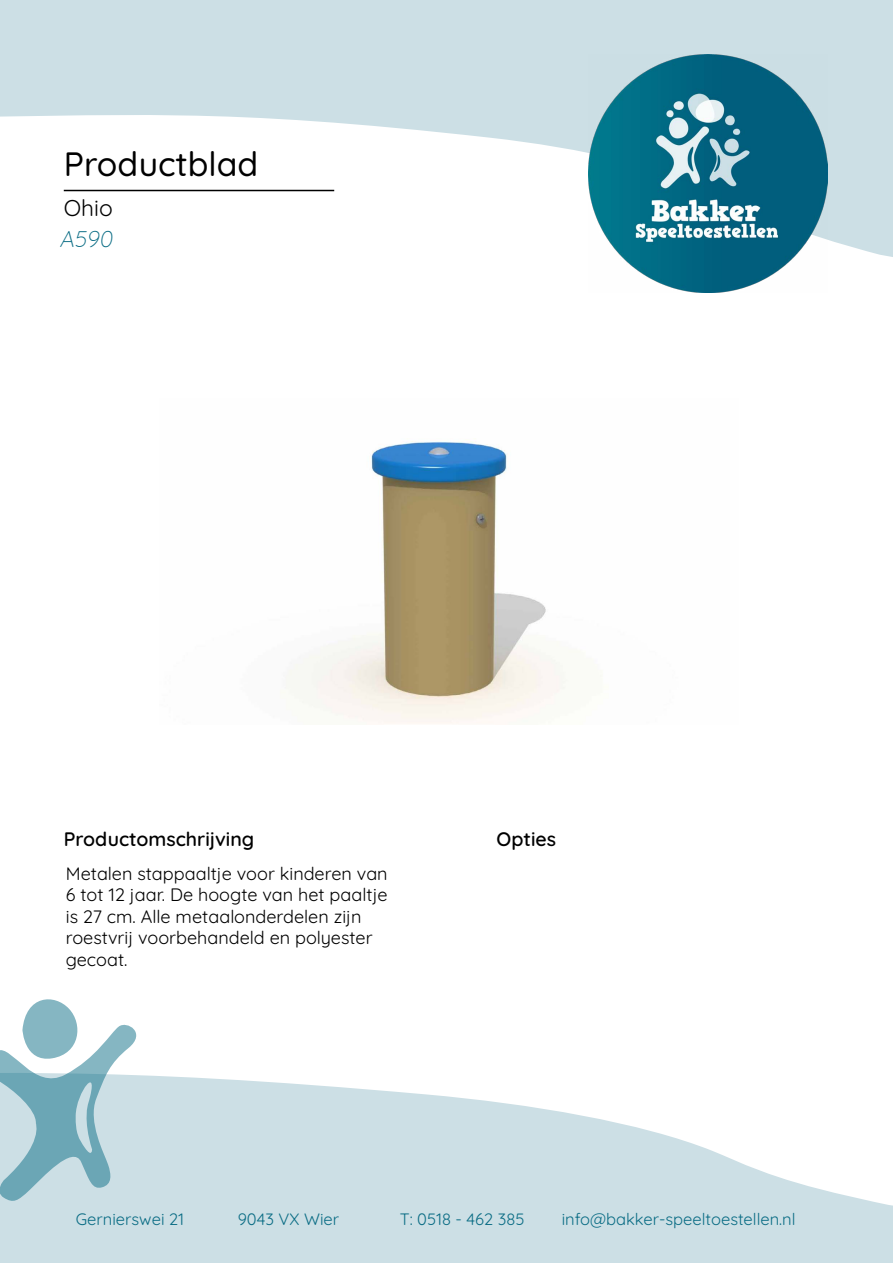
<style>
.page{position:relative;width:893px;height:1263px;background:#fff}
.page>*{position:absolute;margin:0;border:0;box-sizing:border-box;transform-origin:0 0}
.t1{font:500 33.75px "Quicksand";color:#000}
.t2{font:300 22.8px "Quicksand";color:#0b6d85}
.t3{font:22.8px "Quicksand";color:#000}
.t4{font:600 19.5px "Quicksand";color:#000}
.t5{font:18px/21.6px "Quicksand";color:#000}
.t6{font:16.5px "Quicksand";color:#0b6d85}
</style>
<div class="page">
<svg style="left:0;top:0;width:893px;height:257px;fill:#ccdfe5"></svg>
<img style="left:589px;top:54px;width:238px;height:238px">
<svg style="left:0;top:1075px;width:893px;height:188px;fill:#ccdfe5"></svg>
<svg style="left:0;top:999px;width:136px;height:202px"></svg>
<hr style="left:64px;top:190px;width:270px;height:1px;background:#000">
<img style="left:280px;top:441px;width:321px;height:283px">
<h1 class="t1" style="left:64px;top:138px;width:196px">Productblad</h1>
<p class="t3" style="left:64px;top:191px;width:51px">Ohio</p>
<p class="t2" style="left:60px;top:221px;width:59px">A590</p>
<p class="t4" style="left:64px;top:823px;width:192px">Productomschrijving</p>
<p class="t4" style="left:497px;top:823px;width:61px">Opties</p>
<p class="t5" style="left:66px;top:861px;width:323px">Metalen stappaaltje voor kinderen van<br>6 tot 12 jaar. De hoogte van het paaltje is 27 cm. Alle metaalonderdelen zijn roestvrij voorbehandeld en polyester gecoat.</p>
<p class="t6" style="left:76px;top:1207px;width:110px">Gernierswei 21</p>
<p class="t6" style="left:238px;top:1207px;width:103px">9043 VX Wier</p>
<p class="t6" style="left:400px;top:1207px;width:126px">T: 0518 - 462 385</p>
<p class="t6" style="left:562px;top:1207px;width:235px">info@bakker-speeltoestellen.nl</p>
</div>
